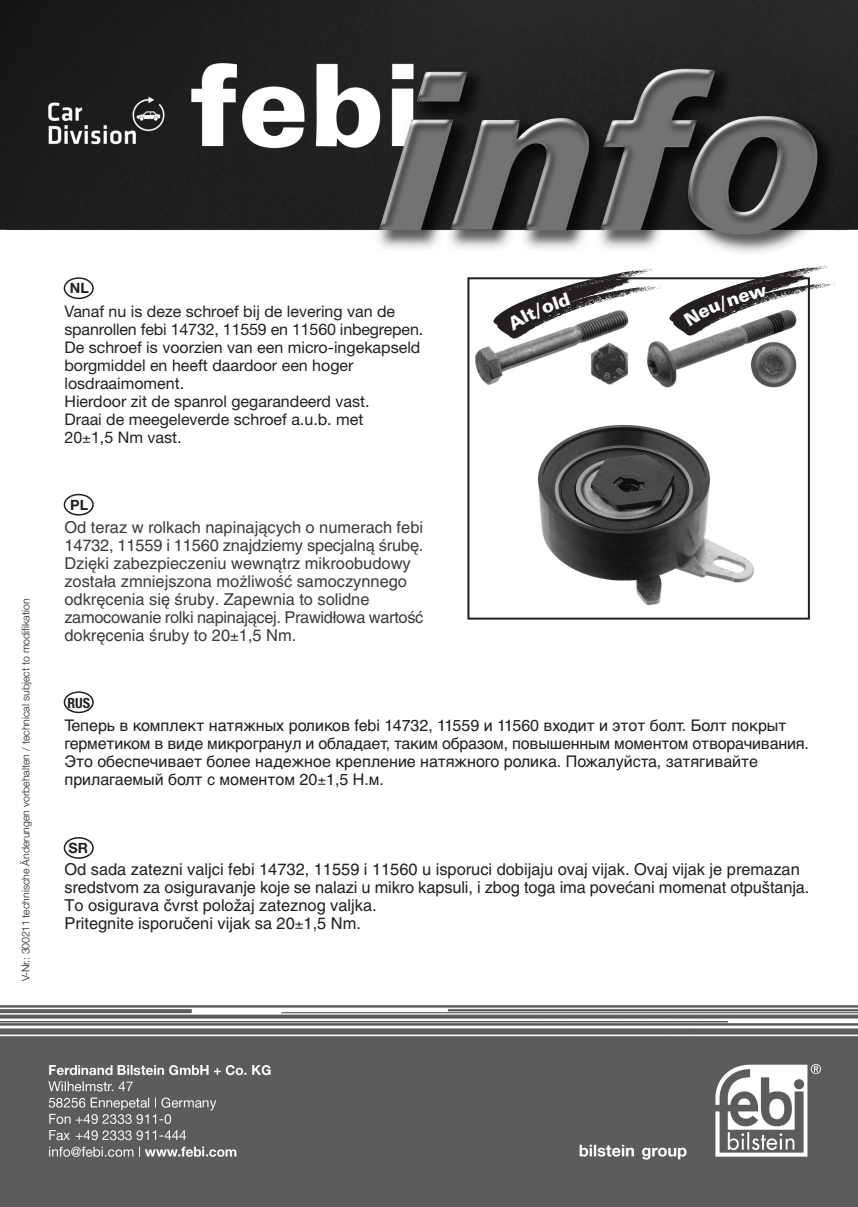
<style>
.page{position:relative;width:858px;height:1207px;background:#fff}
.page>*{position:absolute;margin:0;border:0;box-sizing:border-box;transform-origin:0 0}
.t1{font:16px/18px "H Central";color:#3d3b3c}
.t2{font:16px/18px "Helvetica Cyr Upright";color:#231f20}
.t3{font:16px/18px "Helvetica Neue";color:#231f20}
.t4{font:16px/18px "H Central";color:#231f20}
.t5{font:700 14.2px "Helvetica Neue";color:#231f20}
.t6{font:700 14.2px "Neue Helvetica Condensed BQ";color:#231f20}
.t7{font:300 10.6px "Helvetica Neue";color:#231f20}
</style>
<div class="page">
<img style="left:0;top:0;width:857px;height:1206px">
<div style="left:64px;top:494px;width:30px;height:21px;border:2px solid #231f20;border-radius:50%"></div>
<div style="left:64px;top:691px;width:30px;height:22px;border:2px solid #231f20;border-radius:50%"></div>
<div style="left:64px;top:837px;width:30px;height:21px;border:2px solid #231f20;border-radius:50%"></div>
<div style="left:64px;top:277px;width:30px;height:22px;border:2px solid #231f20;border-radius:50%"></div>
<img style="left:503px;top:412px;width:285px;height:204px">
<img style="left:631px;top:340px;width:175px;height:53px">
<img style="left:470px;top:303px;width:171px;height:88px">
<div style="left:467px;top:277px;width:342px;height:342px;border:2px solid #231f20"></div>
<img style="left:486px;top:266px;width:178px;height:76px">
<img style="left:662px;top:263px;width:178px;height:77px">
<svg style="left:83px;top:436px;width:7px;height:7px"></svg>
<svg style="left:231px;top:634px;width:7px;height:7px"></svg>
<svg style="left:318px;top:778px;width:7px;height:7px"></svg>
<svg style="left:295px;top:922px;width:8px;height:7px"></svg>
<svg style="left:506px;top:293px;width:64px;height:37px"></svg>
<svg style="left:683px;top:286px;width:84px;height:40px"></svg>
<p class="t7" style="left:22px;top:981px;width:384px;rotate:-90deg">V-Nr.: 300211 technische Änderungen vorbehalten / technical subject to modifikation</p>
<p class="t5" style="left:70px;top:283px;width:20px">NL</p>
<p class="t3" style="left:64px;top:304px;width:360px">Vanaf nu is deze schroef bij de levering van de spanrollen febi 14732, 11559 en 11560 inbegrepen.<br>De schroef is voorzien van een micro-ingekapseld borgmiddel en heeft daardoor een hoger losdraaimoment.<br>Hierdoor zit de spanrol gegarandeerd vast.<br>Draai de meegeleverde schroef a.u.b. met<br>20 1,5 Nm vast.</p>
<p class="t5" style="left:70px;top:500px;width:19px">PL</p>
<p class="t1" style="left:64px;top:520px;width:360px">Od teraz w rolkach napinajàcych o numerach febi 14732, 11559 i 11560 znajdziemy specjalnà Êrub´.<br>Dzi´ki zabezpieczeniu wewnàtrz mikroobudowy zosta∏a zmniejszona mo˝liwoÊç samoczynnego odkr´cenia si´ Êruby. Zapewnia to solidne zamocowanie rolki napinajàcej. Prawid∏owa wartoÊç dokr´cenia Êruby to 20 1,5 Nm.</p>
<p class="t6" style="left:67px;top:697px;width:24px">RUS</p>
<p class="t2" style="left:64px;top:718px;width:745px">Теперь в комплект натяжных роликов febi 14732, 11559 и 11560 входит и этот болт. Болт покрыт герметиком в виде микрогранул и обладает, таким образом, повышенным моментом отворачивания.<br>Это обеспечивает более надежное крепление натяжного ролика. Пожалуйста, затягивайте прилагаемый болт с моментом 20 1,5 Н.м.</p>
<p class="t5" style="left:69px;top:843px;width:21px">SR</p>
<p class="t4" style="left:64px;top:862px;width:746px">Od sada zatezni valjci febi 14732, 11559 i 11560 u isporuci dobijaju ovaj vijak. Ovaj vijak je premazan sredstvom za osiguravanje koje se nalazi u mikro kapsuli, i zbog toga ima poveçani momenat otpu‰tanja.<br>To osigurava ãvrst poloÏaj zateznog valjka.<br>Pritegnite isporuãeni vijak sa 20 1,5 Nm.</p>
</div>
